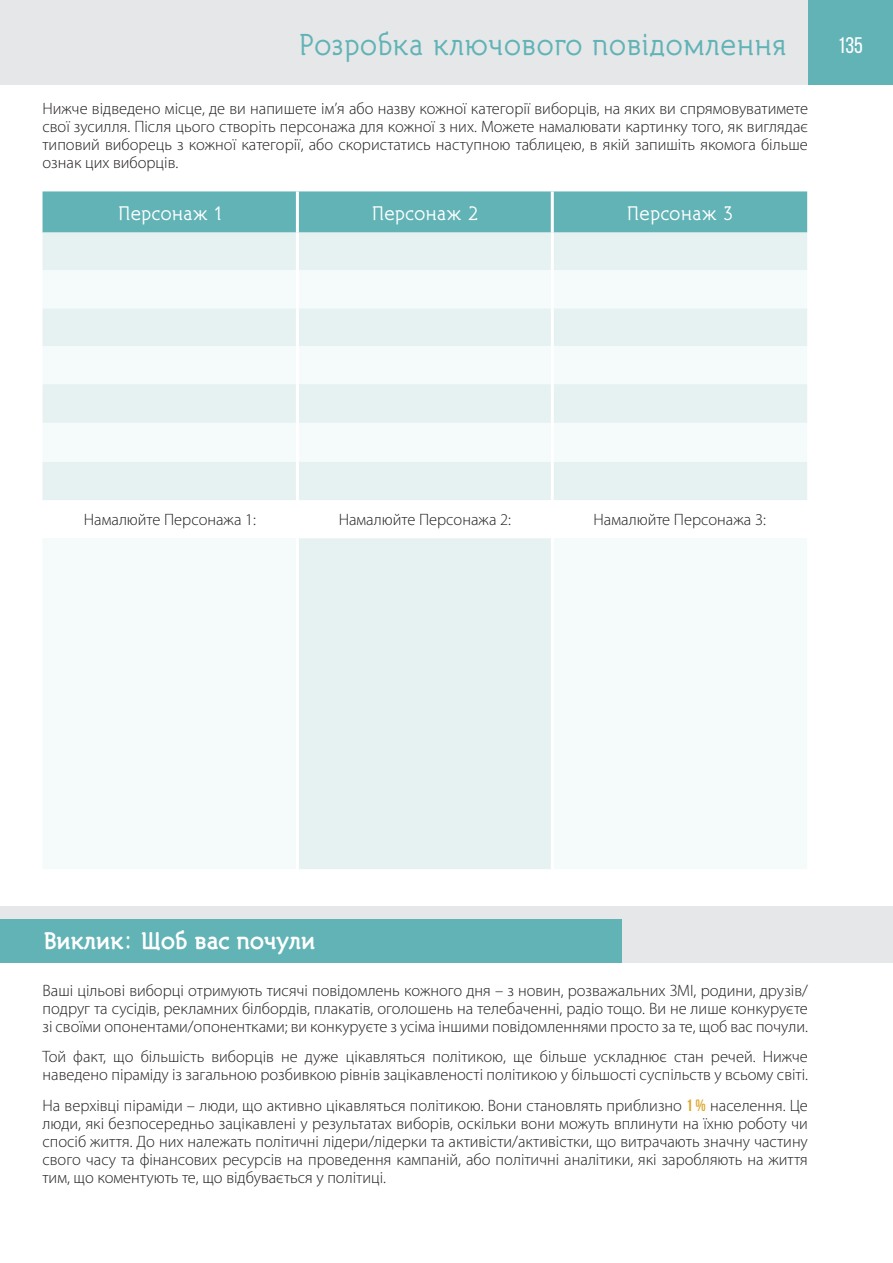
<style>
.page{position:relative;width:893px;height:1263px;background:#fff}
.page>*{position:absolute;margin:0;border:0;box-sizing:border-box;transform-origin:0 0}
.t1{font:30px "Turbota";color:#61b3b6}
.t2{font:700 24px "Turbota";color:#fff}
.t3{font:22.5px "Bebas Neue";color:#fff}
.t4{font:19.5px "Turbota";color:#fff}
.t5{font:300 16.5px/18px "Myriad Pro";color:#231f20;text-align:justify}
.s1{font-family:"Bebas Neue";font-weight:700;color:#dda82e}
</style>
<div class="page">
<div style="left:0;top:0;width:871px;height:85px;background:#e6e7e9"></div>
<div style="left:808px;top:0;width:85px;height:85px;background:#61b3b6"></div>
<div style="left:43px;top:191px;width:764px;height:42px;background:#61b3b6"></div>
<div style="left:43px;top:233px;width:764px;height:37px;background:#e6f1f1"></div>
<svg style="left:43px;top:270px;width:764px;height:599px;fill:#f5fafa"></svg>
<svg style="left:43px;top:500px;width:764px;height:38px"></svg>
<hr style="left:296px;top:191px;width:3px;height:42px;background:#fff">
<hr style="left:551px;top:191px;width:3px;height:42px;background:#fff">
<hr style="left:296px;top:233px;width:3px;height:37px;background:#fff">
<hr style="left:551px;top:233px;width:3px;height:37px;background:#fff">
<hr style="left:296px;top:270px;width:3px;height:38px;background:#fff">
<hr style="left:551px;top:270px;width:3px;height:38px;background:#fff">
<hr style="left:296px;top:308px;width:3px;height:38px;background:#fff">
<hr style="left:551px;top:308px;width:3px;height:38px;background:#fff">
<hr style="left:296px;top:346px;width:3px;height:38px;background:#fff">
<hr style="left:551px;top:346px;width:3px;height:38px;background:#fff">
<hr style="left:296px;top:384px;width:3px;height:39px;background:#fff">
<hr style="left:551px;top:384px;width:3px;height:39px;background:#fff">
<hr style="left:296px;top:423px;width:3px;height:39px;background:#fff">
<hr style="left:551px;top:423px;width:3px;height:39px;background:#fff">
<hr style="left:296px;top:462px;width:3px;height:38px;background:#fff">
<hr style="left:551px;top:462px;width:3px;height:38px;background:#fff">
<hr style="left:296px;top:500px;width:3px;height:38px;background:#fff">
<hr style="left:551px;top:500px;width:3px;height:38px;background:#fff">
<hr style="left:296px;top:538px;width:3px;height:331px;background:#fff">
<hr style="left:551px;top:538px;width:3px;height:331px;background:#fff">
<div style="left:0;top:907px;width:893px;height:56px;background:#e6e7e9"></div>
<div style="left:0;top:919px;width:621px;height:44px;background:#61b3b6"></div>
<h1 class="t1" style="left:297px;top:26px;width:491px">Розробка ключового повідомлення</h1>
<h3 class="t3" style="left:838px;top:33px;width:27px">135</h3>
<p class="t5" style="left:43px;top:100px;width:767px">Нижче відведено місце, де ви напишете ім’я або назву кожної категорії виборців, на яких ви спрямовуватимете свої зусилля. Після цього створіть персонажа для кожної з них. Можете намалювати картинку того, як виглядає типовий виборець з кожної категорії, або скористатись наступною таблицею, в якій запишіть якомога більше ознак цих виборців.</p>
<p class="t4" style="left:117px;top:201px;width:107px">Персонаж 1</p>
<p class="t4" style="left:371px;top:201px;width:110px">Персонаж 2</p>
<p class="t4" style="left:626px;top:201px;width:109px">Персонаж 3</p>
<p class="t5" style="left:84px;top:511px;width:174px">Намалюйте Персонажа 1:</p>
<p class="t5" style="left:339px;top:511px;width:174px">Намалюйте Персонажа 2:</p>
<p class="t5" style="left:594px;top:511px;width:174px">Намалюйте Персонажа 3:</p>
<p class="t2" style="left:43px;top:926px;width:274px">Виклик: Щоб вас почули</p>
<p class="t5" style="left:43px;top:981px;width:767px">Ваші цільові виборці отримують тисячі повідомлень кожного дня – з новин, розважальних ЗМІ, родини, друзів/ подруг та сусідів, рекламних білбордів, плакатів, оголошень на телебаченні, радіо тощо. Ви не лише конкуруєте зі своїми опонентами/опонентками; ви конкуруєте з усіма іншими повідомленнями просто за те, щоб вас почули.</p>
<p class="t5" style="left:43px;top:1048px;width:767px">Той факт, що більшість виборців не дуже цікавляться політикою, ще більше ускладнює стан речей. Нижче наведено піраміду із загальною розбивкою рівнів зацікавленості політикою у більшості суспільств у всьому світі.</p>
<p class="t5" style="left:43px;top:1097px;width:767px">На верхівці піраміди – люди, що активно цікавляться політикою. Вони становлять приблизно <span class="s1">1 %</span> населення. Це люди, які безпосередньо зацікавлені у результатах виборів, оскільки вони можуть вплинути на їхню роботу чи спосіб життя. До них належать політичні лідери/лідерки та активісти/активістки, що витрачають значну частину свого часу та фінансових ресурсів на проведення кампаній, або політичні аналітики, які заробляють на життя тим, що коментують те, що відбувається у політиці.</p>
</div>
